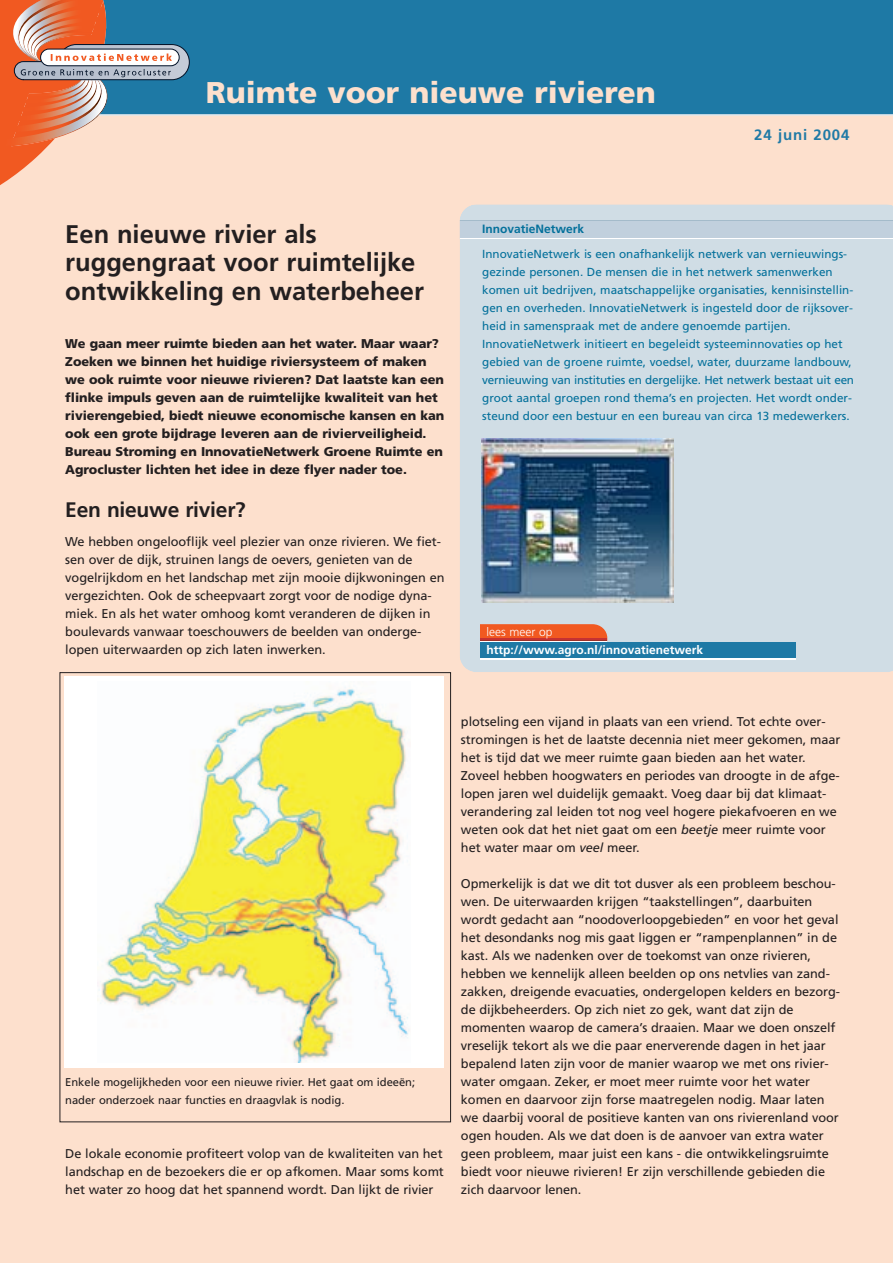
<style>
.page{position:relative;width:893px;height:1263px;background:#fff}
.page>*{position:absolute;margin:0;border:0;box-sizing:border-box;transform-origin:0 0}
.t1{font:900 30px "Frutiger";color:#fde0cd}
.t2{font:700 25.5px/28.5px "Frutiger";color:#231f20}
.t3{font:700 21px "Frutiger";letter-spacing:-.01em;color:#231f20}
.t4{font:700 15px "Frutiger";letter-spacing:.055em;color:#207aa6}
.t5{font:12.75px/18px "Frutiger";letter-spacing:-.005em;color:#231f20}
.t6{font:900 12.75px/18px "Frutiger";letter-spacing:-.005em;color:#231f20}
.t7{font:700 12px "Frutiger";color:#fff}
.t8{font:700 12px "Frutiger";color:#03709b}
.t9{font:300 12px "Frutiger";color:#fff}
.t10{font:11.7px/18px "Frutiger";color:#03709b}
.t11{font:11.25px/18px "Frutiger";letter-spacing:-.005em;color:#231f20}
.s1{font-style:italic}
</style>
<div class="page">
<div style="left:0;top:217px;width:892px;height:1046px;background:#fde0cd"></div>
<svg style="left:0;top:0;width:892px;height:217px;background:#92a8b1"></svg>
<div style="left:459px;top:204px;width:433px;height:468px;background:#d0dde5"></div>
<div style="left:459px;top:221px;width:433px;height:18px;background:#c1d0dd"></div>
<hr style="left:459px;top:238px;width:433px;height:1px;background:#fff">
<hr style="left:459px;top:220px;width:433px;height:1px;background:#a4bbca">
<svg style="left:480px;top:624px;width:127px;height:14px;background:#ef5d27"></svg>
<hr style="left:480px;top:640px;width:127px;height:1px;background:#9e3229">
<hr style="left:480px;top:641px;width:127px;height:1px;background:#fff">
<hr style="left:480px;top:638px;width:127px;height:2px;background:#c53232">
<div style="left:480px;top:642px;width:315px;height:18px;background:#1e79a5"></div>
<hr style="left:480px;top:659px;width:315px;height:1px;background:#fff">
<img style="left:481px;top:438px;width:192px;height:165px">
<div style="left:64px;top:676px;width:379px;height:392px;background:#fff"></div>
<img style="left:98px;top:687px;width:311px;height:376px">
<h1 class="t1" style="left:206px;top:80px;width:451px">Ruimte voor nieuwe rivieren</h1>
<p class="t4" style="left:754px;top:129px;width:97px">24 juni 2004</p>
<h2 class="t2" style="left:65px;top:222px;width:360px">Een nieuwe rivier als ruggengraat voor ruimtelijke ontwikkeling en waterbeheer</h2>
<p class="t6" style="left:65px;top:336px;width:380px">We gaan meer ruimte bieden aan het water. Maar waar?<br>Zoeken we binnen het huidige riviersysteem of maken we ook ruimte voor nieuwe rivieren? Dat laatste kan een flinke impuls geven aan de ruimtelijke kwaliteit van het rivierengebied, biedt nieuwe economische kansen en kan ook een grote bijdrage leveren aan de rivierveiligheid.<br>Bureau Stroming en InnovatieNetwerk Groene Ruimte en Agrocluster lichten het idee in deze flyer nader toe.</p>
<h3 class="t3" style="left:65px;top:501px;width:182px">Een nieuwe rivier?</h3>
<p class="t5" style="left:65px;top:534px;width:380px">We hebben ongelooflijk veel plezier van onze rivieren. We fiet&shy;sen over de dijk, struinen langs de oevers, genieten van de vogelrijkdom en het landschap met zijn mooie dijkwoningen en vergezichten. Ook de scheepvaart zorgt voor de nodige dyna&shy;miek. En als het water omhoog komt veranderen de dijken in boulevards vanwaar toeschouwers de beelden van onderge&shy;lopen uiterwaarden op zich laten inwerken.</p>
<p class="t8" style="left:482px;top:224px;width:104px">InnovatieNetwerk</p>
<p class="t10" style="left:482px;top:246px;width:373px">InnovatieNetwerk is een onafhankelijk netwerk van vernieuwings&shy;gezinde personen. De mensen die in het netwerk samenwerken komen uit bedrijven, maatschappelijke organisaties, kennisinstellin&shy;gen en overheden. InnovatieNetwerk is ingesteld door de rijksover&shy;heid in samenspraak met de andere genoemde partijen.<br>InnovatieNetwerk initieert en begeleidt systeeminnovaties op het gebied van de groene ruimte, voedsel, water, duurzame landbouw, vernieuwing van instituties en dergelijke. Het netwerk bestaat uit een groot aantal groepen rond thema’s en projecten. Het wordt onder&shy;steund door een bestuur en een bureau van circa 13 medewerkers.</p>
<p class="t9" style="left:486px;top:627px;width:67px">lees meer op</p>
<p class="t7" style="left:486px;top:645px;width:218px">http://www.agro.nl/innovatienetwerk</p>
<p class="t11" style="left:65px;top:1074px;width:351px">Enkele mogelijkheden voor een nieuwe rivier. Het gaat om ideeën; nader onderzoek naar functies en draagvlak is nodig.</p>
<p class="t5" style="left:65px;top:1146px;width:380px;text-align:justify">De lokale economie profiteert volop van de kwaliteiten van het landschap en de bezoekers die er op afkomen. Maar soms komt het water zo hoog dat het spannend wordt. Dan lijkt de rivier</p>
<p class="t5" style="left:461px;top:714px;width:381px">plotseling een vijand in plaats van een vriend. Tot echte over&shy;stromingen is het de laatste decennia niet meer gekomen, maar het is tijd dat we meer ruimte gaan bieden aan het water.<br>Zoveel hebben hoogwaters en periodes van droogte in de afge&shy;lopen jaren wel duidelijk gemaakt. Voeg daar bij dat klimaat&shy;verandering zal leiden tot nog veel hogere piekafvoeren en we weten ook dat het niet gaat om een <span class="s1">beetje</span> meer ruimte voor het water maar om <span class="s1">veel</span> meer.</p>
<p class="t5" style="left:461px;top:876px;width:380px">Opmerkelijk is dat we dit tot dusver als een probleem beschou&shy;wen. De uiterwaarden krijgen “taakstellingen”, daarbuiten wordt gedacht aan “noodoverloopgebieden” en voor het geval het desondanks nog mis gaat liggen er “rampenplannen” in de kast. Als we nadenken over de toekomst van onze rivieren, hebben we kennelijk alleen beelden op ons netvlies van zand&shy;zakken, dreigende evacuaties, ondergelopen kelders en bezorg&shy;de dijkbeheerders. Op zich niet zo gek, want dat zijn de momenten waarop de camera’s draaien. Maar we doen onszelf vreselijk tekort als we die paar enerverende dagen in het jaar bepalend laten zijn voor de manier waarop we met ons rivier&shy;water omgaan. Zeker, er moet meer ruimte voor het water komen en daarvoor zijn forse maatregelen nodig. Maar laten we daarbij vooral de positieve kanten van ons rivierenland voor ogen houden. Als we dat doen is de aanvoer van extra water geen probleem, maar juist een kans - die ontwikkelingsruimte biedt voor nieuwe rivieren! Er zijn verschillende gebieden die zich daarvoor lenen.</p>
</div>
